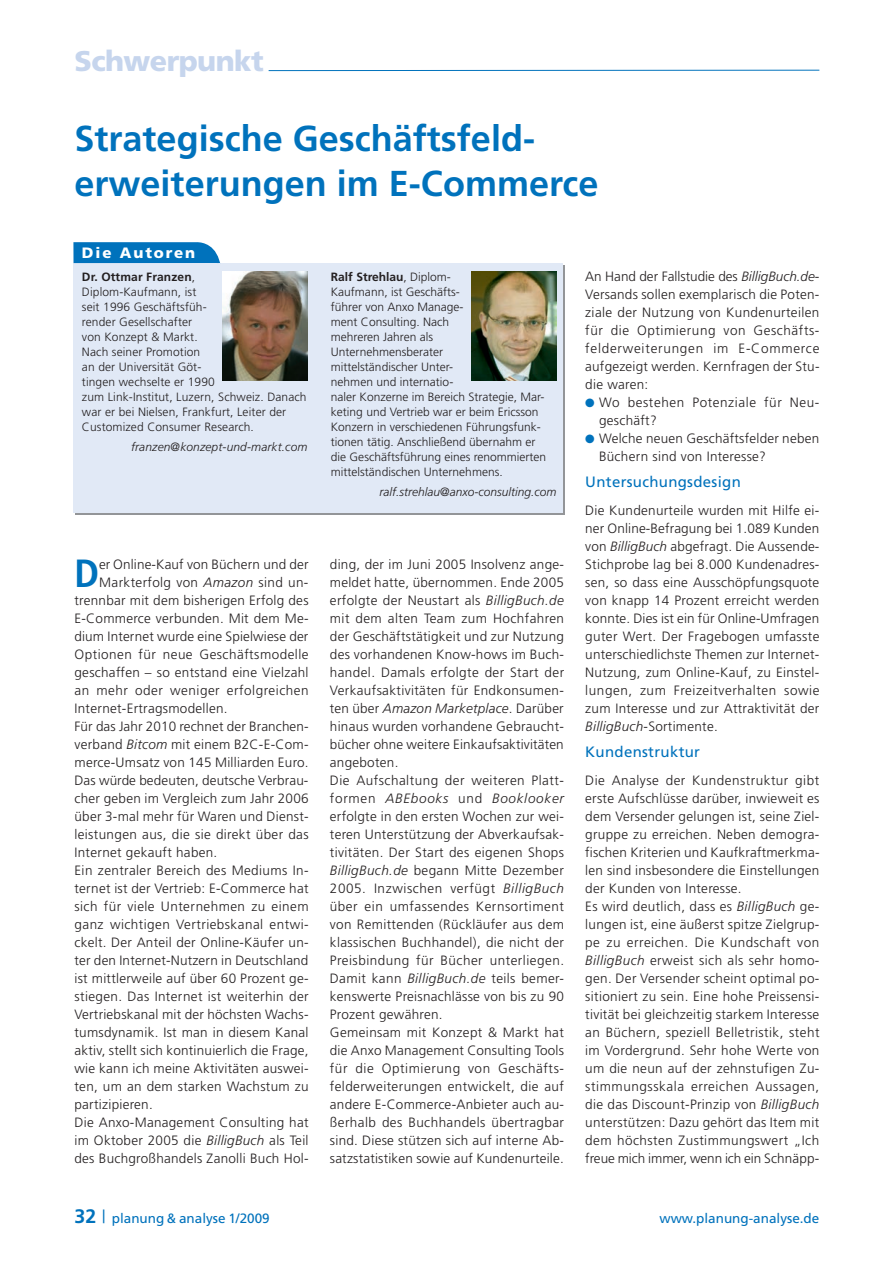
<style>
.page{position:relative;width:896px;height:1263px;background:#fff}
.page>*{position:absolute;margin:0;border:0;box-sizing:border-box;transform-origin:0 0}
.t1{font:700 condensed 39.3px "Frutiger";color:#0072bc}
.t2{font:700 36px/45px "Frutiger";color:#0072bc}
.t3{font:900 28.5px "Frutiger";letter-spacing:-.02em;color:#c6d5ed}
.t4{font:15px "Frutiger";letter-spacing:.02em;color:#0072bc}
.t5{font:900 15px "Frutiger";letter-spacing:.125em;color:#fff}
.t6{font:300 13.5px/18px "Frutiger";letter-spacing:.02em;color:#231f20}
.t7{font:13.5px "Frutiger";color:#0072bc}
.t8{font:300 13.5px/18px "Frutiger";letter-spacing:.045em;color:#231f20}
.t9{font:300 13.5px "Frutiger";letter-spacing:.04em;color:#231f20}
.t10{font:300 12px/15px "Frutiger";color:#231f20}
.t11{font:italic 300 12px "Frutiger";color:#231f20}
.s1{font-weight:700}
.s2{font-style:italic}
.s3{color:#0072bc}
.s4{font-weight:700;font-size:19.5px}
.s5{font-weight:300;font-size:18px}
</style>
<div class="page">
<hr style="left:268px;top:70px;width:551px;height:1px;background:#0072bc">
<div style="left:73px;top:263px;width:489px;height:250px;background:#e1e9f6"></div>
<img style="left:222px;top:272px;width:85px;height:108px">
<img style="left:471px;top:272px;width:85px;height:108px">
<svg style="left:73px;top:242px;width:148px;height:22px"></svg>
<h3 class="t3" style="left:74px;top:43px;width:191px">Schwerpunkt</h3>
<h2 class="t2" style="left:74px;top:115px;width:525px">Strategische Geschäftsfeld&shy;erweiterungen im E-Commerce</h2>
<p class="t5" style="left:82px;top:244px;width:115px">Die Autoren</p>
<p class="t10" style="left:82px;top:270px;width:226px"><span class="s1">Dr. Ottmar Franzen</span>,<br>Diplom-Kaufmann, ist<br>seit 1996 Geschäftsfüh-<br>render Gesellschafter<br>von Konzept &amp; Markt.<br>Nach seiner Promotion<br>an der Universität Göt-<br>tingen wechselte er 1990<br>zum Link-Institut, Luzern, Schweiz. Danach war er bei Nielsen, Frankfurt, Leiter der<br>Customized Consumer Research.</p>
<p class="t11" style="left:131px;top:440px;width:178px">franzen@konzept-und-markt.com</p>
<h1 class="t1" style="left:74px;top:550px;width:26px">D</h1>
<p class="t6" style="left:99px;top:555px;width:211px">er Online-Kauf von Büchern und der</p>
<p class="t6" style="left:99px;top:573px;width:210px">Markterfolg von <span class="s2">Amazon</span> sind un-</p>
<p class="t6" style="left:74px;top:591px;width:235px">trennbar mit dem bisherigen Erfolg des</p>
<p class="t6" style="left:74px;top:609px;width:235px">E-Commerce verbunden. Mit dem Me-</p>
<p class="t6" style="left:74px;top:627px;width:235px">dium Internet wurde eine Spielwiese der</p>
<p class="t6" style="left:74px;top:645px;width:235px">Optionen für neue Geschäftsmodelle</p>
<p class="t6" style="left:74px;top:663px;width:235px">geschaffen – so entstand eine Vielzahl</p>
<p class="t9" style="left:74px;top:682px;width:235px">an mehr oder weniger erfolgreichen</p>
<p class="t6" style="left:74px;top:699px;width:154px">Internet-Ertragsmodellen.</p>
<p class="t6" style="left:74px;top:717px;width:235px">Für das Jahr 2010 rechnet der Branchen-</p>
<p class="t6" style="left:74px;top:735px;width:235px">verband <span class="s2">Bitcom</span> mit einem B2C-E-Com-</p>
<p class="t6" style="left:74px;top:753px;width:235px">merce-Umsatz von 145 Milliarden Euro.</p>
<p class="t6" style="left:74px;top:771px;width:235px">Das würde bedeuten, deutsche Verbrau-</p>
<p class="t6" style="left:74px;top:789px;width:235px">cher geben im Vergleich zum Jahr 2006</p>
<p class="t6" style="left:74px;top:807px;width:235px">über 3-mal mehr für Waren und Dienst-</p>
<p class="t6" style="left:74px;top:825px;width:235px">leistungen aus, die sie direkt über das</p>
<p class="t6" style="left:74px;top:843px;width:144px">Internet gekauft haben.</p>
<p class="t6" style="left:74px;top:861px;width:235px">Ein zentraler Bereich des Mediums In-</p>
<p class="t6" style="left:74px;top:879px;width:235px">ternet ist der Vertrieb: E-Commerce hat</p>
<p class="t6" style="left:74px;top:897px;width:235px">sich für viele Unternehmen zu einem</p>
<p class="t6" style="left:74px;top:915px;width:235px">ganz wichtigen Vertriebskanal entwi-</p>
<p class="t6" style="left:74px;top:933px;width:235px">ckelt. Der Anteil der Online-Käufer un-</p>
<p class="t6" style="left:74px;top:951px;width:235px">ter den Internet-Nutzern in Deutschland</p>
<p class="t6" style="left:74px;top:969px;width:235px">ist mittlerweile auf über 60 Prozent ge-</p>
<p class="t6" style="left:74px;top:987px;width:235px">stiegen. Das Internet ist weiterhin der</p>
<p class="t6" style="left:74px;top:1005px;width:235px">Vertriebskanal mit der höchsten Wachs-</p>
<p class="t6" style="left:74px;top:1023px;width:235px">tumsdynamik. Ist man in diesem Kanal</p>
<p class="t6" style="left:74px;top:1041px;width:235px">aktiv, stellt sich kontinuierlich die Frage,</p>
<p class="t6" style="left:74px;top:1059px;width:235px">wie kann ich meine Aktivitäten auswei-</p>
<p class="t6" style="left:74px;top:1077px;width:235px">ten, um an dem starken Wachstum zu</p>
<p class="t6" style="left:74px;top:1095px;width:80px">partizipieren.</p>
<p class="t6" style="left:74px;top:1113px;width:235px">Die Anxo-Management Consulting hat</p>
<p class="t6" style="left:74px;top:1131px;width:235px">im Oktober 2005 die <span class="s2">BilligBuch</span> als Teil</p>
<p class="t6" style="left:74px;top:1149px;width:235px">des Buchgroßhandels Zanolli Buch Hol-</p>
<p class="t10" style="left:331px;top:270px;width:217px"><span class="s1">Ralf Strehlau</span>, Diplom-<br>Kaufmann, ist Geschäfts-<br>führer von Anxo Manage-<br>ment Consulting. Nach<br>mehreren Jahren als<br>Unternehmensberater<br>mittelständischer Unter-<br>nehmen und internatio-<br>naler Konzerne im Bereich Strategie, Mar&shy;keting und Vertrieb war er beim Ericsson<br>Konzern in verschiedenen Führungsfunk&shy;tionen tätig. Anschließend übernahm er die Geschäftsführung eines renommierten mittelständischen Unternehmens.</p>
<p class="t11" style="left:379px;top:485px;width:178px">ralf.strehlau@anxo-consulting.com</p>
<p class="t6" style="left:330px;top:555px;width:236px">ding, der im Juni 2005 Insolvenz ange&shy;meldet hatte, übernommen. Ende 2005 erfolgte der Neustart als <span class="s2">BilligBuch.de </span>mit dem alten Team zum Hochfahren der Geschäftstätigkeit und zur Nutzung des vorhandenen Know-hows im Buch&shy;handel. Damals erfolgte der Start der Verkaufsaktivitäten für Endkonsumen&shy;ten über <span class="s2">Amazon Marketplace</span>. Darüber hinaus wurden vorhandene Gebraucht&shy;bücher ohne weitere Einkaufsaktivitäten angeboten.<br>Die Aufschaltung der weiteren Platt&shy;formen <span class="s2">ABEbooks</span> und <span class="s2">Booklooker </span>erfolgte in den ersten Wochen zur wei&shy;teren Unterstützung der Abverkaufsak&shy;tivitäten. Der Start des eigenen Shops <span class="s2">BilligBuch.de</span> begann Mitte Dezember 2005. Inzwischen verfügt <span class="s2">BilligBuch </span>über ein umfassendes Kernsortiment von Remittenden (Rückläufer aus dem klassischen Buchhandel), die nicht der Preisbindung für Bücher unterliegen.<br>Damit kann <span class="s2">BilligBuch.de</span> teils bemer&shy;kenswerte Preisnachlässe von bis zu 90<br>Prozent gewähren.<br>Gemeinsam mit Konzept &amp; Markt hat die Anxo Management Consulting Tools für die Optimierung von Geschäfts&shy;felderweiterungen entwickelt, die auf andere E-Commerce-Anbieter auch au&shy;ßerhalb des Buchhandels übertragbar sind. Diese stützen sich auf interne Ab&shy;satzstatistiken sowie auf Kundenurteile.</p>
<p class="t6" style="left:585px;top:267px;width:235px;text-align:justify">An Hand der Fallstudie des <span class="s2">BilligBuch.de-</span>Versands sollen exemplarisch die Poten&shy;ziale der Nutzung von Kundenurteilen für die Optimierung von Geschäfts&shy;felderweiterungen im E-Commerce aufgezeigt werden. Kernfragen der Stu&shy;die waren:</p>
<p class="t8" style="left:598px;top:393px;width:222px;text-indent:-14px"><span class="s3">●</span> Wo bestehen Potenziale für Neu&shy;geschäft?</p>
<p class="t6" style="left:598px;top:429px;width:221px;text-indent:-14px"><span class="s3">●</span> Welche neuen Geschäftsfelder neben<br>Büchern sind von Interesse?</p>
<p class="t4" style="left:585px;top:473px;width:157px">Untersuchungsdesign</p>
<p class="t6" style="left:585px;top:501px;width:235px;text-align:justify">Die Kundenurteile wurden mit Hilfe ei&shy;ner Online-Befragung bei 1.089 Kunden von <span class="s2">BilligBuch</span> abgefragt. Die Aussende-Stichprobe lag bei 8.000 Kundenadres&shy;sen, so dass eine Ausschöpfungsquote von knapp 14 Prozent erreicht werden konnte. Dies ist ein für Online-Umfragen guter Wert. Der Fragebogen umfasste unterschiedlichste Themen zur Internet-Nutzung, zum Online-Kauf, zu Einstel&shy;lungen, zum Freizeitverhalten sowie zum Interesse und zur Attraktivität der <span class="s2">BilligBuch</span>-Sortimente.</p>
<p class="t4" style="left:585px;top:743px;width:116px">Kundenstruktur</p>
<p class="t6" style="left:585px;top:771px;width:235px">Die Analyse der Kundenstruktur gibt erste Aufschlüsse darüber, inwieweit es dem Versender gelungen ist, seine Ziel&shy;gruppe zu erreichen. Neben demogra&shy;fischen Kriterien und Kaufkraftmerkma&shy;len sind insbesondere die Einstellungen der Kunden von Interesse.<br>Es wird deutlich, dass es <span class="s2">BilligBuch</span> ge&shy;lungen ist, eine äußerst spitze Zielgrup&shy;pe zu erreichen. Die Kundschaft von <span class="s2">BilligBuch</span> erweist sich als sehr homo&shy;gen. Der Versender scheint optimal po&shy;sitioniert zu sein. Eine hohe Preissensi&shy;tivität bei gleichzeitig starkem Interesse an Büchern, speziell Belletristik, steht im Vordergrund. Sehr hohe Werte von um die neun auf der zehnstufigen Zu&shy;stimmungsskala erreichen Aussagen, die das Discount-Prinzip von <span class="s2">BilligBuch </span>unterstützen: Dazu gehört das Item mit dem höchsten Zustimmungswert „Ich freue mich immer, wenn ich ein Schnäpp-</p>
<p class="t7" style="left:74px;top:1210px;width:197px"><span class="s4">32</span> <span class="s5">|</span> planung &amp; analyse 1/2009</p>
<p class="t7" style="left:659px;top:1210px;width:161px">www.planung-analyse.de</p>
</div>
